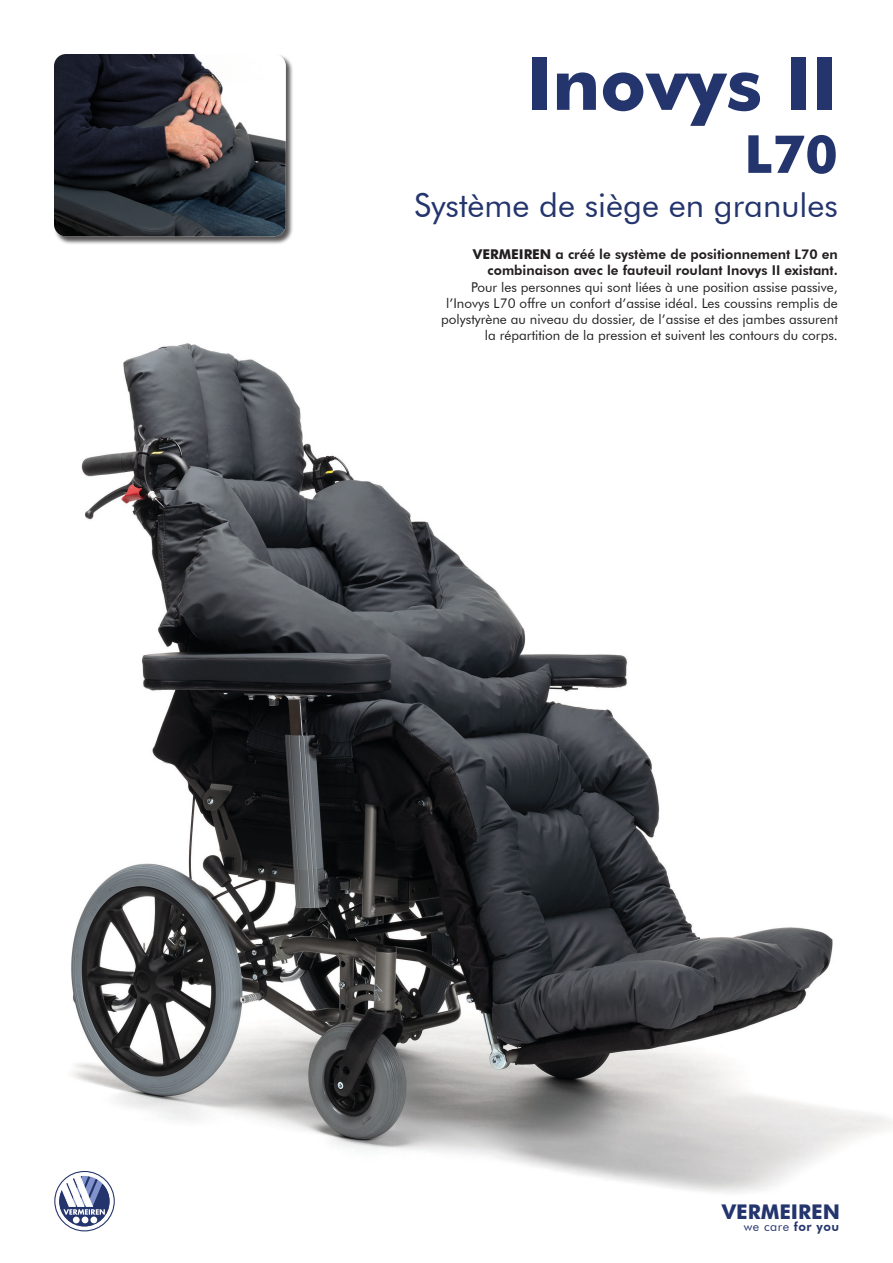
<style>
.page{position:relative;width:893px;height:1263px;background:#fff}
.page>*{position:absolute;margin:0;border:0;box-sizing:border-box;transform-origin:0 0}
.t1{font:700 73.5px "Futura BT";color:#24356d}
.t2{font:700 52.5px "Futura BT";color:#24356d}
.t3{font:33px "Futura BT";color:#24356d}
.t4{font:700 20.25px "Futura BT";color:#24356d}
.t5{font:13.5px/16.2px "Futura BT";color:#231f20;text-align:right}
.t6{font:800 13.5px/16.2px "Futura BT";color:#231f20;text-align:right}
.t7{font:12.45px "Futura BT";letter-spacing:.04em;color:#24356d}
.s1{font-weight:700}
.s2{font-weight:800}
</style>
<div class="page">
<img style="left:54px;top:343px;width:839px;height:889px">
<div style="left:54px;top:54px;width:240px;height:190px;background:#231f20;opacity:.75"></div>
<img style="left:54px;top:54px;width:232px;height:182px">
<div style="left:54px;top:1171px;width:61px;height:60px;border:2px solid #24356d;border-radius:50%"></div>
<svg style="left:56px;top:1172px;width:57px;height:58px"></svg>
<p class="t1" style="left:526px;top:39px;width:314px">Inovys II</p>
<p class="t2" style="left:744px;top:122px;width:95px">L70</p>
<p class="t3" style="left:414px;top:185px;width:425px">Système de siège en granules</p>
<p class="t6" style="left:473px;top:246px;width:367px"><span class="s1">VERMEIREN</span> a créé le système de positionnement L70 en combinaison avec le fauteuil roulant Inovys II existant.</p>
<p class="t5" style="left:441px;top:278px;width:398px">Pour les personnes qui sont liées à une position assise passive, l’Inovys L70 offre un confort d’assise idéal. Les coussins remplis de polystyrène au niveau du dossier, de l’assise et des jambes assurent la répartition de la pression et suivent les contours du corps.</p>
<p class="t4" style="left:722px;top:1200px;width:120px">VERMEIREN</p>
<p class="t7" style="left:744px;top:1219px;width:97px">we care <span class="s2">for you</span></p>
</div>
